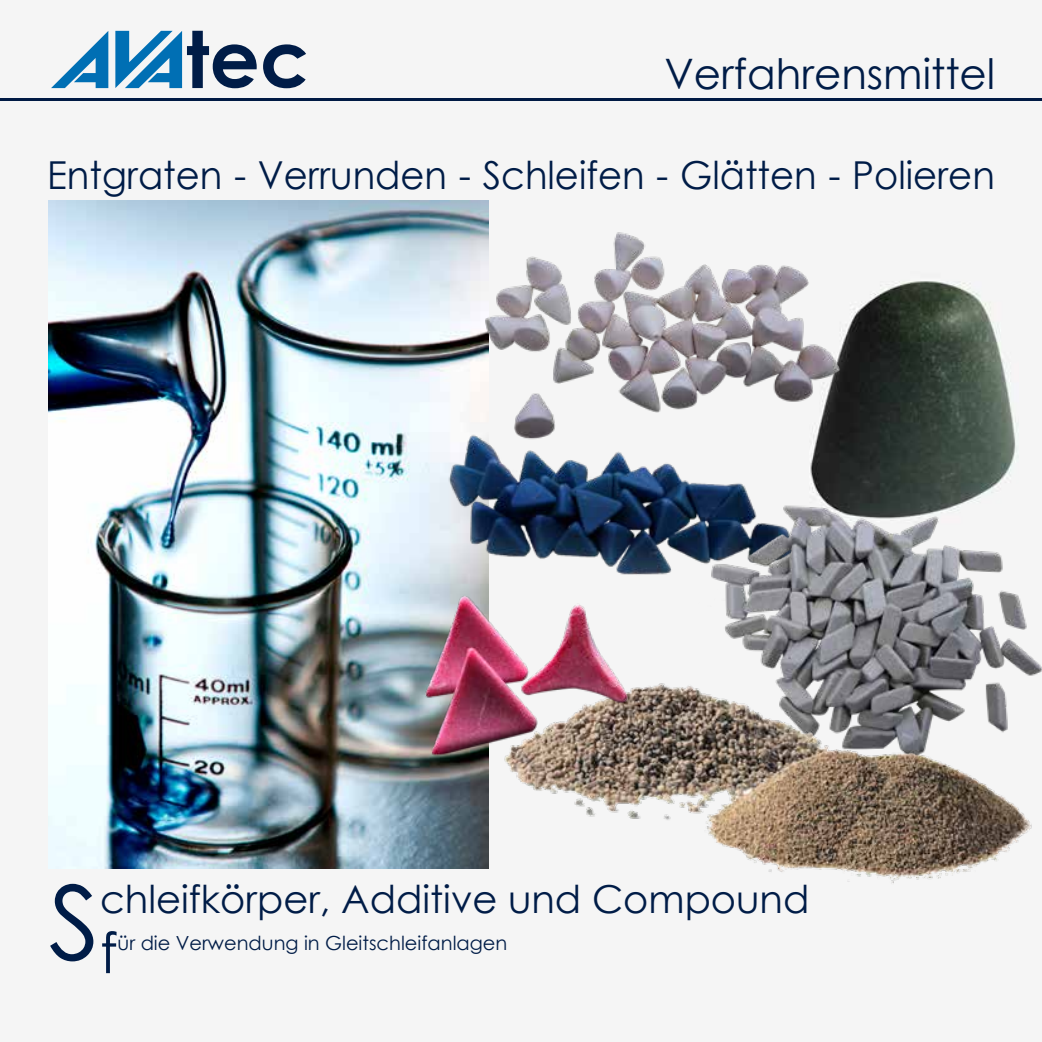
<style>
.page{position:relative;width:1042px;height:1042px;background:#f5f5f5}
.page>*{position:absolute;margin:0;border:0;box-sizing:border-box;transform-origin:0 0}
.t1{font:102.9px "Century Gothic";color:#001c47}
.t2{font:56px "Century Gothic";color:#001c47}
.t3{font:42px "Century Gothic";color:#001c47}
.t4{font:38.5px "Century Gothic";color:#001c47;scale:.96 1}
.t5{font:38.5px "Century Gothic";color:#001c47}
.t6{font:19.43px "Century Gothic";color:#001c47}
</style>
<div class="page">
<img style="left:49px;top:201px;width:439px;height:667px">
<svg style="left:51px;top:31px;width:57px;height:57px"></svg>
<svg style="left:115px;top:31px;width:142px;height:57px"></svg>
<svg style="left:263px;top:44px;width:43px;height:44px"></svg>
<img style="left:811px;top:281px;width:206px;height:206px">
<img style="left:470px;top:220px;width:382px;height:242px">
<img style="left:436px;top:416px;width:375px;height:162px">
<img style="left:671px;top:487px;width:367px;height:176px">
<img style="left:474px;top:663px;width:568px;height:221px">
<hr style="left:0;top:98px;width:1042px;height:2px;background:#001c47">
<img style="left:381px;top:578px;width:290px;height:240px">
<p class="t3" style="left:664px;top:45px;width:332px">Verfahrensmittel</p>
<p class="t4" style="left:47px;top:148px;width:988px">Entgraten - Verrunden - Schleifen - Glätten - Polieren</p>
<h1 class="t1" style="left:49px;top:850px;width:53px">S</h1>
<p class="t5" style="left:100px;top:872px;width:711px">chleifkörper, Additive und Compound</p>
<h2 class="t2" style="left:100px;top:914px;width:19px">f</h2>
<p class="t6" style="left:118px;top:929px;width:391px">ür die Verwendung in Gleitschleifanlagen</p>
</div>
